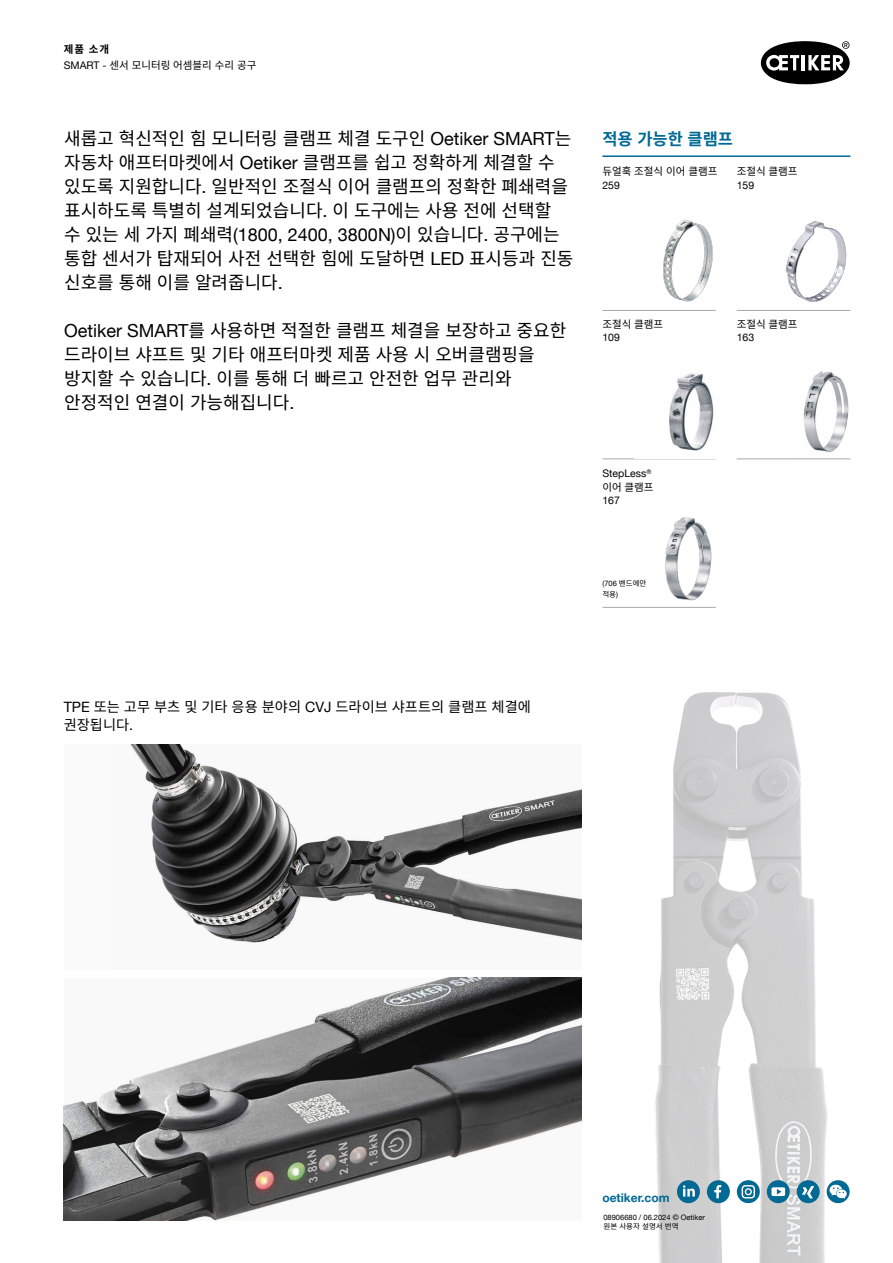
<style>
.page{position:relative;width:893px;height:1263px;background:#fff}
.page>*{position:absolute;margin:0;border:0;box-sizing:border-box;transform-origin:0 0}
.t1{font:18px/24px "Noto Sans KR";color:#000}
.t2{font:700 16.5px "Noto Sans KR";color:#006994}
.t3{font:14.25px/18px "Noto Sans KR";color:#000}
.t4{font:700 12px "Helvetica Neue";color:#006994}
.t5{font:10.5px/16.5px "Noto Sans KR";color:#000}
.t6{font:10.5px "Helvetica Neue";color:#000}
.t7{font:7.5px "Helvetica Neue";color:#000}
.t8{font:7.5px "Noto Sans KR";color:#000}
.s1{font-weight:700}
.s2{font-family:"Helvetica Neue"}
.s3{font-family:"Noto Sans KR"}
</style>
<div class="page">
<img style="left:655px;top:692px;width:185px;height:571px">
<svg style="left:761px;top:41px;width:89px;height:43px"></svg>
<img style="left:663px;top:220px;width:50px;height:82px">
<hr style="left:602px;top:310px;width:114px;height:1px;background:#a8a8a7">
<hr style="left:737px;top:310px;width:113px;height:1px;background:#a8a8a7">
<img style="left:803px;top:371px;width:46px;height:81px">
<svg style="left:130px;top:745px;width:451px;height:198px"></svg>
<svg style="left:64px;top:978px;width:517px;height:242px"></svg>
<img style="left:665px;top:517px;width:47px;height:84px">
<hr style="left:602px;top:458px;width:114px;height:1px;background:#a8a8a7">
<hr style="left:737px;top:458px;width:113px;height:1px;background:#a8a8a7">
<img style="left:669px;top:373px;width:45px;height:78px">
<hr style="left:602px;top:607px;width:114px;height:1px;background:#a8a8a7">
<img style="left:785px;top:221px;width:62px;height:81px">
<hr style="left:602px;top:155px;width:248px;height:2px;background:#006994">
<svg style="left:677px;top:1180px;width:23px;height:23px"></svg>
<svg style="left:707px;top:1180px;width:23px;height:23px"></svg>
<svg style="left:737px;top:1180px;width:23px;height:23px"></svg>
<svg style="left:767px;top:1180px;width:23px;height:23px"></svg>
<svg style="left:797px;top:1180px;width:23px;height:23px"></svg>
<svg style="left:827px;top:1180px;width:23px;height:23px"></svg>
<p class="t5" style="left:64px;top:41px;width:194px"><span class="s1">제품 소개<br></span><span class="s2">SMART -</span> 센서 모니터링 어셈블리 수리 공구</p>
<p class="t1" style="left:64px;top:126px;width:511px">새롭고 혁신적인 힘 모니터링 클램프 체결 도구인 <span class="s2">Oetiker SMART</span>는 자동차 애프터마켓에서 <span class="s2">Oetiker</span> 클램프를 쉽고 정확하게 체결할 수 있도록 지원합니다<span class="s2">.</span> 일반적인 조절식 이어 클램프의 정확한 폐쇄력을 표시하도록 특별히 설계되었습니다<span class="s2">.</span> 이 도구에는 사용 전에 선택할<br>수 있는 세 가지 폐쇄력<span class="s2">(1800, 2400, 3800N)</span>이 있습니다<span class="s2">.</span> 공구에는 통합 센서가 탑재되어 사전 선택한 힘에 도달하면 <span class="s2">LED</span> 표시등과 진동 신호를 통해 이를 알려줍니다<span class="s2">.</span></p>
<p class="t1" style="left:64px;top:318px;width:504px"><span class="s2">Oetiker SMART</span>를 사용하면 적절한 클램프 체결을 보장하고 중요한 드라이브 샤프트 및 기타 애프터마켓 제품 사용 시 오버클램핑을 방지할 수 있습니다<span class="s2">.</span> 이를 통해 더 빠르고 안전한 업무 관리와 안정적인 연결이 가능해집니다<span class="s2">.</span></p>
<p class="t2" style="left:602px;top:130px;width:132px">적용 가능한 클램프</p>
<p class="t5" style="left:602px;top:163px;width:117px">듀얼훅 조절식 이어 클램프</p>
<p class="t6" style="left:602px;top:177px;width:19px">259</p>
<p class="t5" style="left:737px;top:163px;width:62px">조절식 클램프</p>
<p class="t6" style="left:737px;top:177px;width:19px">159</p>
<p class="t5" style="left:602px;top:316px;width:62px">조절식 클램프</p>
<p class="t6" style="left:602px;top:330px;width:19px">109</p>
<p class="t6" style="left:602px;top:466px;width:50px">StepLess<sup>®</sup></p>
<p class="t5" style="left:602px;top:479px;width:53px">이어 클램프</p>
<p class="t6" style="left:602px;top:493px;width:19px">167</p>
<p class="t5" style="left:737px;top:316px;width:62px">조절식 클램프</p>
<p class="t6" style="left:737px;top:330px;width:19px">163</p>
<p class="t7" style="left:602px;top:578px;width:46px">(706 <span class="s3">밴드에만</span></p>
<p class="t8" style="left:602px;top:590px;width:17px">적용<span class="s2">)</span></p>
<p class="t3" style="left:64px;top:698px;width:469px"><span class="s2">TPE</span> 또는 고무 부츠 및 기타 응용 분야의 <span class="s2">CVJ</span> 드라이브 샤프트의 클램프 체결에 권장됩니다<span class="s2">.</span></p>
<p class="t4" style="left:602px;top:1188px;width:69px">oetiker.com</p>
<p class="t7" style="left:603px;top:1212px;width:103px">08906680 / 06.2024 © Oetiker</p>
<p class="t8" style="left:603px;top:1222px;width:77px">원본 사용자 설명서 번역</p>
</div>
